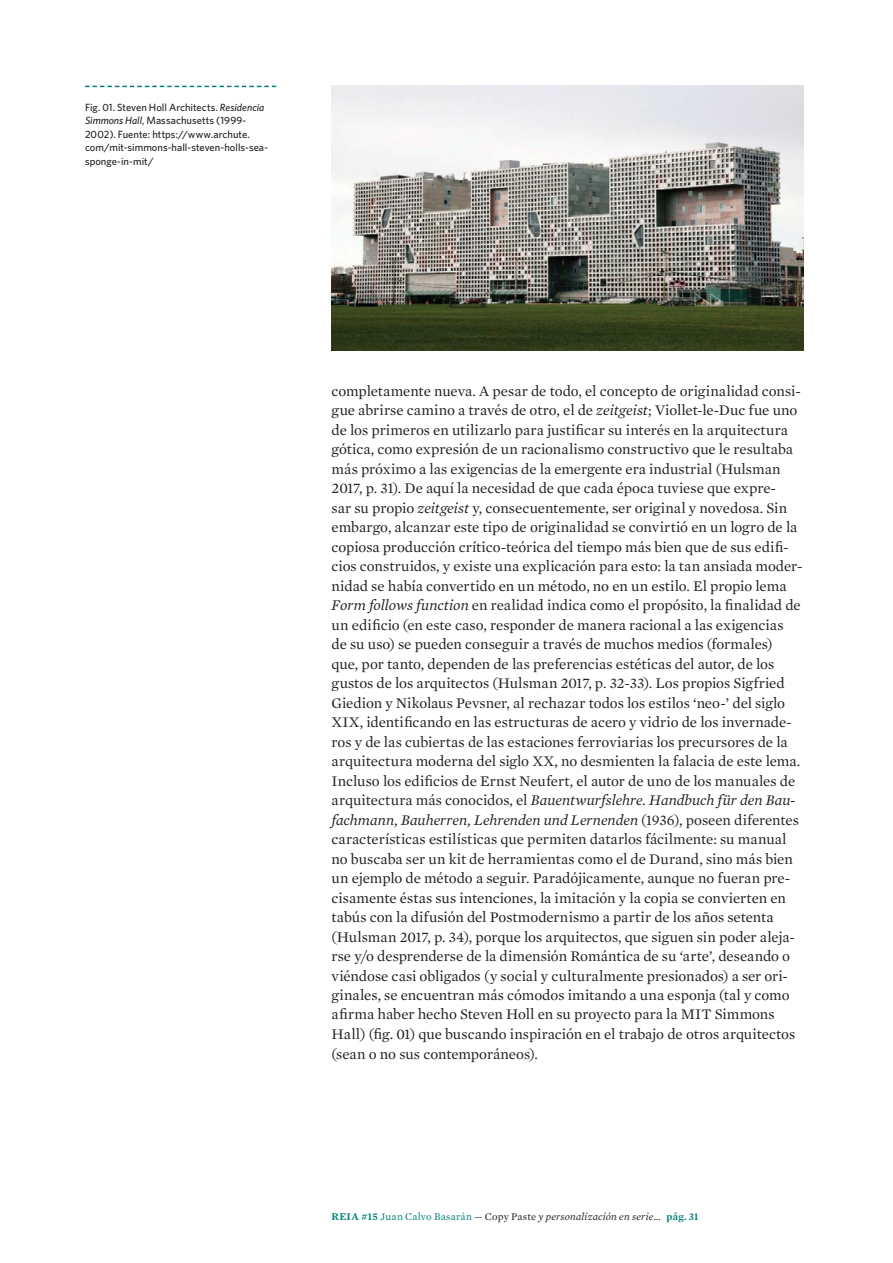
<style>
.page{position:relative;width:893px;height:1263px;background:#fff}
.page>*{position:absolute;margin:0;border:0;box-sizing:border-box;transform-origin:0 0}
.t1{font:15px/19.5px "Mercury Text G1";letter-spacing:-.005em;color:#231f20}
.t2{font:500 10.5px/13.5px "Whitney";letter-spacing:.005em;color:#231f20}
.t3{font:italic 10.5px "Mercury Text G1";letter-spacing:.02em;color:#231f20}
.s1{font-style:italic}
.s2{font-weight:600;font-style:normal;color:#008077}
.s3{font-style:normal;color:#008077}
.s4{font-style:normal}
</style>
<div class="page">
<svg style="left:85px;top:86px;width:191px;height:1px"></svg>
<img style="left:332px;top:85px;width:471px;height:266px">
<p class="t2" style="left:85px;top:101px;width:185px">Fig. 01. Steven Holl Architects. <span class="s1">Residencia Simmons Hall</span>, Massachusetts (1999- 2002). Fuente: https://www.archute. com/mit-simmons-hall-steven-holls-sea&shy;sponge-in-mit/</p>
<p class="t1" style="left:332px;top:382px;width:472px">completamente nueva. A pesar de todo, el concepto de originalidad consi&shy;gue abrirse camino a través de otro, el de <span class="s1">zeitgeist</span>; Viollet-le-Duc fue uno de los primeros en utilizarlo para justificar su interés en la arquitectura gótica, como expresión de un racionalismo constructivo que le resultaba más próximo a las exigencias de la emergente era industrial (Hulsman 2017, p. 31). De aquí la necesidad de que cada época tuviese que expre-<br>sar su propio <span class="s1">zeitgeist</span> y, consecuentemente, ser original y novedosa. Sin embargo, alcanzar este tipo de originalidad se convirtió en un logro de la copiosa producción crítico-teórica del tiempo más bien que de sus edifi&shy;cios construidos, y existe una explicación para esto: la tan ansiada moder&shy;nidad se había convertido en un método, no en un estilo. El propio lema <span class="s1">Form follows function</span> en realidad indica como el propósito, la finalidad de un edificio (en este caso, responder de manera racional a las exigencias de su uso) se pueden conseguir a través de muchos medios (formales) que, por tanto, dependen de las preferencias estéticas del autor, de los gustos de los arquitectos (Hulsman 2017, p. 32-33). Los propios Sigfried Giedion y Nikolaus Pevsner, al rechazar todos los estilos ‘neo-’ del siglo XIX, identificando en las estructuras de acero y vidrio de los invernade&shy;ros y de las cubiertas de las estaciones ferroviarias los precursores de la arquitectura moderna del siglo XX, no desmienten la falacia de este lema.<br>Incluso los edificios de Ernst Neufert, el autor de uno de los manuales de arquitectura más conocidos, el <span class="s1">Bauentwurfslehre. Handbuch für den Bau&shy;fachmann, Bauherren, Lehrenden und Lernenden</span> (1936), poseen diferentes características estilísticas que permiten datarlos fácilmente: su manual no buscaba ser un kit de herramientas como el de Durand, sino más bien un ejemplo de método a seguir. Paradójicamente, aunque no fueran pre&shy;cisamente éstas sus intenciones, la imitación y la copia se convierten en tabús con la difusión del Postmodernismo a partir de los años setenta (Hulsman 2017, p. 34), porque los arquitectos, que siguen sin poder aleja&shy;rse y/o desprenderse de la dimensión Romántica de su ‘arte’, deseando o viéndose casi obligados (y social y culturalmente presionados) a ser ori&shy;ginales, se encuentran más cómodos imitando a una esponja (tal y como afirma haber hecho Steven Holl en su proyecto para la MIT Simmons Hall) (fig. 01) que buscando inspiración en el trabajo de otros arquitectos (sean o no sus contemporáneos).</p>
<p class="t3" style="left:332px;top:1212px;width:368px"><span class="s2">REIA #15</span> <span class="s3">Juan Calvo Basarán</span> <span class="s4">— Copy Paste</span> y personalización en serie… <span class="s2">pág. 31</span></p>
</div>
